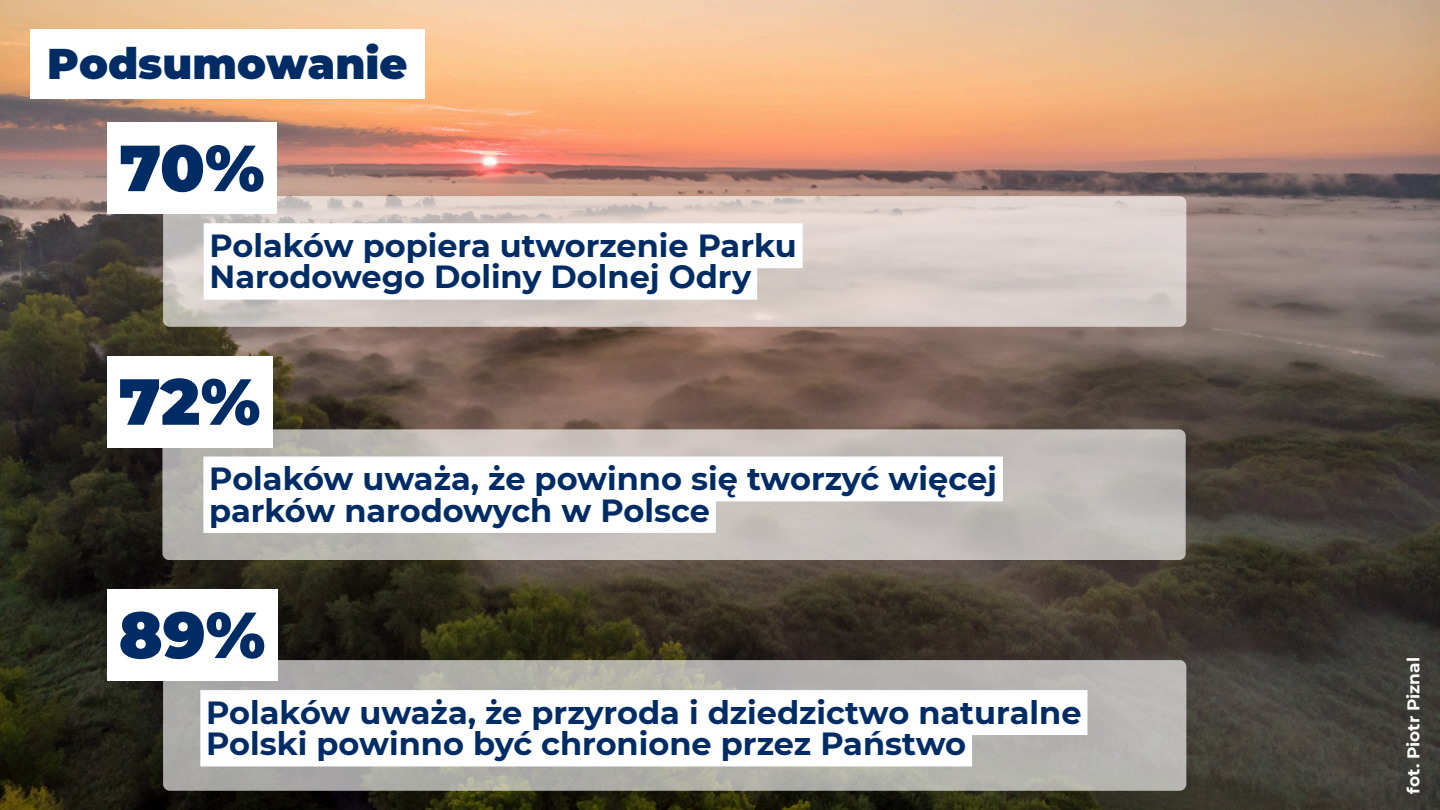
<style>
.page{position:relative;width:1440px;height:810px;background:#fff}
.page>*{position:absolute;margin:0;border:0;box-sizing:border-box;transform-origin:0 0}
.t1{font:900 65px "Montserrat";color:#002c66}
.t2{font:900 42.9px "Montserrat";color:#002c66}
.t3{font:700 32px/31.5px "Montserrat";color:#002c66}
.t4{font:700 17px "Montserrat";color:#fff}
</style>
<div class="page">
<img style="left:0;top:0;width:1440px;height:810px">
<svg style="left:163px;top:660px;width:1023px;height:131px;background:#b0afab"></svg>
<svg style="left:162px;top:429px;width:1024px;height:131px;background:#bfbbb7"></svg>
<svg style="left:163px;top:196px;width:1023px;height:131px;background:#d8cdc9"></svg>
<svg style="left:200px;top:690px;width:887px;height:76px"></svg>
<div style="left:107px;top:589px;width:170px;height:92px;background:#fff"></div>
<svg style="left:203px;top:457px;width:800px;height:76px"></svg>
<div style="left:107px;top:356px;width:165px;height:91px;background:#fff"></div>
<svg style="left:204px;top:223px;width:599px;height:77px"></svg>
<div style="left:107px;top:122px;width:170px;height:92px;background:#fff"></div>
<div style="left:30px;top:29px;width:395px;height:69px;background:#fff"></div>
<h2 class="t2" style="left:47px;top:37px;width:362px">Podsumowanie</h2>
<h1 class="t1" style="left:119px;top:128px;width:147px">70%</h1>
<h3 class="t3" style="left:210px;top:230px;width:589px">Polaków popiera utworzenie Parku<br>Narodowego Doliny Dolnej Odry</h3>
<h1 class="t1" style="left:119px;top:362px;width:143px">72%</h1>
<h3 class="t3" style="left:209px;top:463px;width:789px">Polaków uważa, że powinno się tworzyć więcej parków narodowych w Polsce</h3>
<h1 class="t1" style="left:119px;top:595px;width:148px">89%</h1>
<h2 class="t3" style="left:206px;top:697px;width:877px">Polaków uważa, że przyroda i dziedzictwo naturalne<br>Polski powinno być chronione przez Państwo</h2>
<p class="t4" style="left:1403px;top:794px;width:138px;rotate:-90deg">fot. Piotr Piznal</p>
</div>
